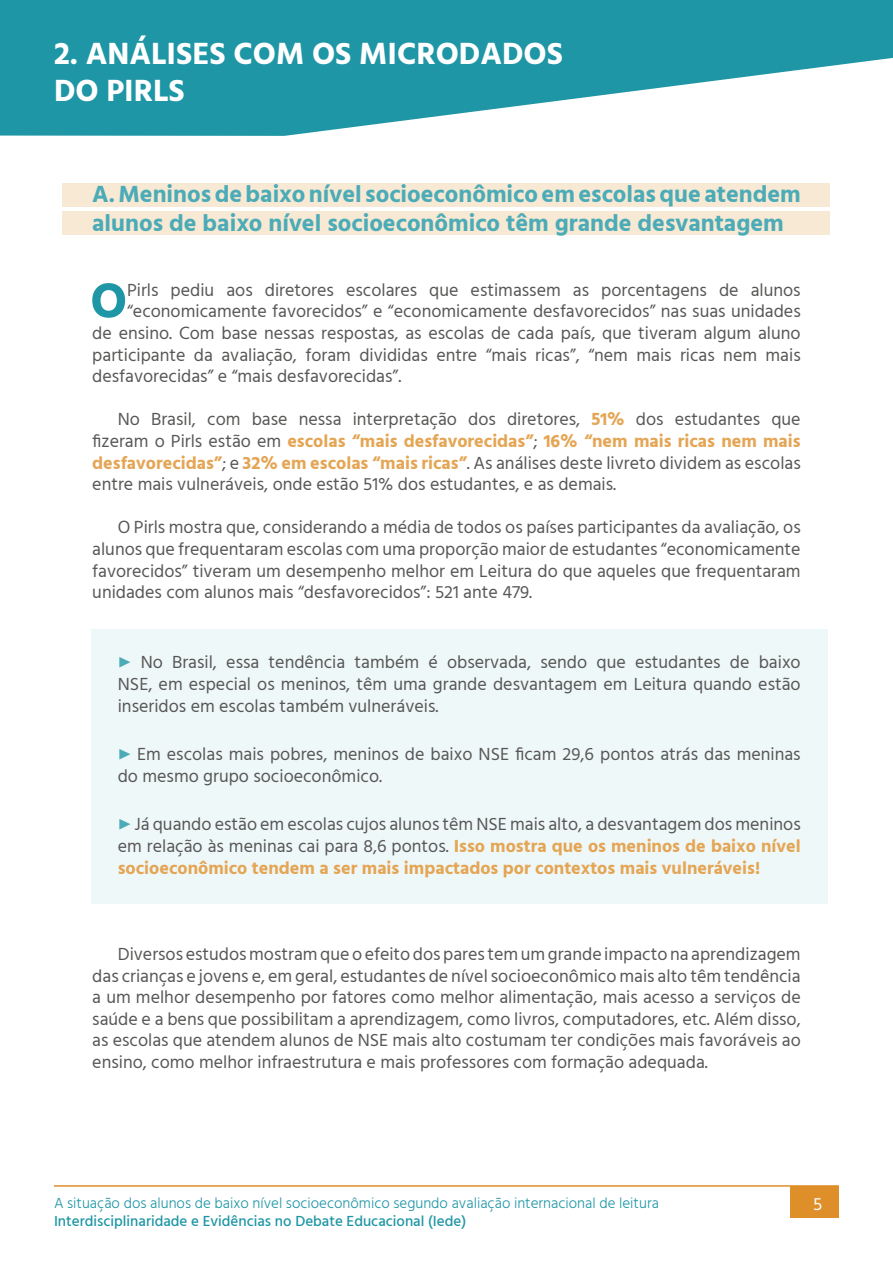
<style>
.page{position:relative;width:893px;height:1263px;background:#fff}
.page>*{position:absolute;margin:0;border:0;box-sizing:border-box;transform-origin:0 0}
.t1{font:700 50.1px "Hind Madurai";color:#1e96a5}
.t2{font:700 31.5px/37.8px "Hind Madurai";color:#fff}
.t3{font:700 24px/28.8px "Hind Madurai";color:#4babb7}
.t4{font:18px/21.6px "Hind Madurai";color:#575756;text-align:justify}
.t5{font:18px "Hind Madurai";color:#fff}
.t6{font:300 15px "Hind Madurai";color:#1e96a5}
.t7{font:500 15px "Hind Madurai";color:#1e96a5}
.s1{font-weight:700;color:#e4a554}
.s2{font-family:"Minion Pro";font-style:italic;font-size:22.5px;color:#4babb7}
</style>
<div class="page">
<hr style="left:54px;top:1185px;width:785px;height:2px;background:#de8f29">
<div style="left:791px;top:1187px;width:48px;height:31px;background:#de8f29"></div>
<div style="left:63px;top:183px;width:767px;height:23px;background:#f8e9d4"></div>
<div style="left:91px;top:629px;width:737px;height:275px;background:#e9f5f6"></div>
<div style="left:63px;top:212px;width:767px;height:23px;background:#f8e9d4"></div>
<svg style="left:0;top:0;width:893px;height:136px;fill:#1e96a5"></svg>
<h2 class="t2" style="left:54px;top:36px;width:510px">2. ANÁLISES COM OS MICRODADOS<br>DO PIRLS</h2>
<h3 class="t3" style="left:92px;top:181px;width:710px">A. Meninos de baixo nível socioeconômico em escolas que atendem alunos de baixo nível socioeconômico têm grande desvantagem</h3>
<h1 class="t1" style="left:90px;top:268px;width:38px">O</h1>
<p class="t4" style="left:127px;top:280px;width:675px">Pirls pediu aos diretores escolares que estimassem as porcentagens de alunos</p>
<p class="t4" style="left:127px;top:302px;width:675px">“economicamente favorecidos” e “economicamente desfavorecidos” nas suas unidades</p>
<p class="t4" style="left:92px;top:323px;width:710px">de ensino. Com base nessas respostas, as escolas de cada país, que tiveram algum aluno</p>
<p class="t4" style="left:92px;top:345px;width:710px">participante da avaliação, foram divididas entre “mais ricas”, “nem mais ricas nem mais</p>
<p class="t4" style="left:92px;top:366px;width:311px">desfavorecidas” e “mais desfavorecidas”.</p>
<p class="t4" style="left:92px;top:410px;width:710px;text-indent:26px">No Brasil, com base nessa interpretação dos diretores, <span class="s1">51%</span> dos estudantes que fizeram o Pirls estão em <span class="s1">escolas “mais desfavorecidas”</span>; <span class="s1">16% “nem mais ricas nem mais desfavorecidas”</span>; e <span class="s1">32% em escolas “mais ricas”</span>. As análises deste livreto dividem as escolas entre mais vulneráveis, onde estão 51% dos estudantes, e as demais.</p>
<p class="t4" style="left:92px;top:518px;width:710px;text-indent:26px">O Pirls mostra que, considerando a média de todos os países participantes da avaliação, os alunos que frequentaram escolas com uma proporção maior de estudantes “economicamente favorecidos” tiveram um desempenho melhor em Leitura do que aqueles que frequentaram unidades com alunos mais “desfavorecidos”: 521 ante 479.</p>
<p class="t4" style="left:118px;top:653px;width:684px"><span class="s2">▶</span> No Brasil, essa tendência também é observada, sendo que estudantes de baixo NSE, em especial os meninos, têm uma grande desvantagem em Leitura quando estão inseridos em escolas também vulneráveis.</p>
<p class="t4" style="left:118px;top:744px;width:684px"><span class="s2">▶</span> Em escolas mais pobres, meninos de baixo NSE ficam 29,6 pontos atrás das meninas do mesmo grupo socioeconômico.</p>
<p class="t4" style="left:118px;top:815px;width:684px"><span class="s2">▶</span> Já quando estão em escolas cujos alunos têm NSE mais alto, a desvantagem dos meninos em relação às meninas cai para 8,6 pontos. <span class="s1">Isso mostra que os meninos de baixo nível socioeconômico tendem a ser mais impactados por contextos mais vulneráveis!</span></p>
<p class="t4" style="left:92px;top:944px;width:710px;text-indent:26px">Diversos estudos mostram que o efeito dos pares tem um grande impacto na aprendizagem das crianças e jovens e, em geral, estudantes de nível socioeconômico mais alto têm tendência a um melhor desempenho por fatores como melhor alimentação, mais acesso a serviços de saúde e a bens que possibilitam a aprendizagem, como livros, computadores, etc. Além disso, as escolas que atendem alunos de NSE mais alto costumam ter condições mais favoráveis ao ensino, como melhor infraestrutura e mais professores com formação adequada.</p>
<p class="t6" style="left:54px;top:1194px;width:606px">A situação dos alunos de baixo nível socioeconômico segundo avaliação internacional de leitura</p>
<p class="t5" style="left:813px;top:1193px;width:11px">5</p>
<p class="t7" style="left:54px;top:1212px;width:414px">Interdisciplinaridade e Evidências no Debate Educacional (Iede)</p>
</div>
